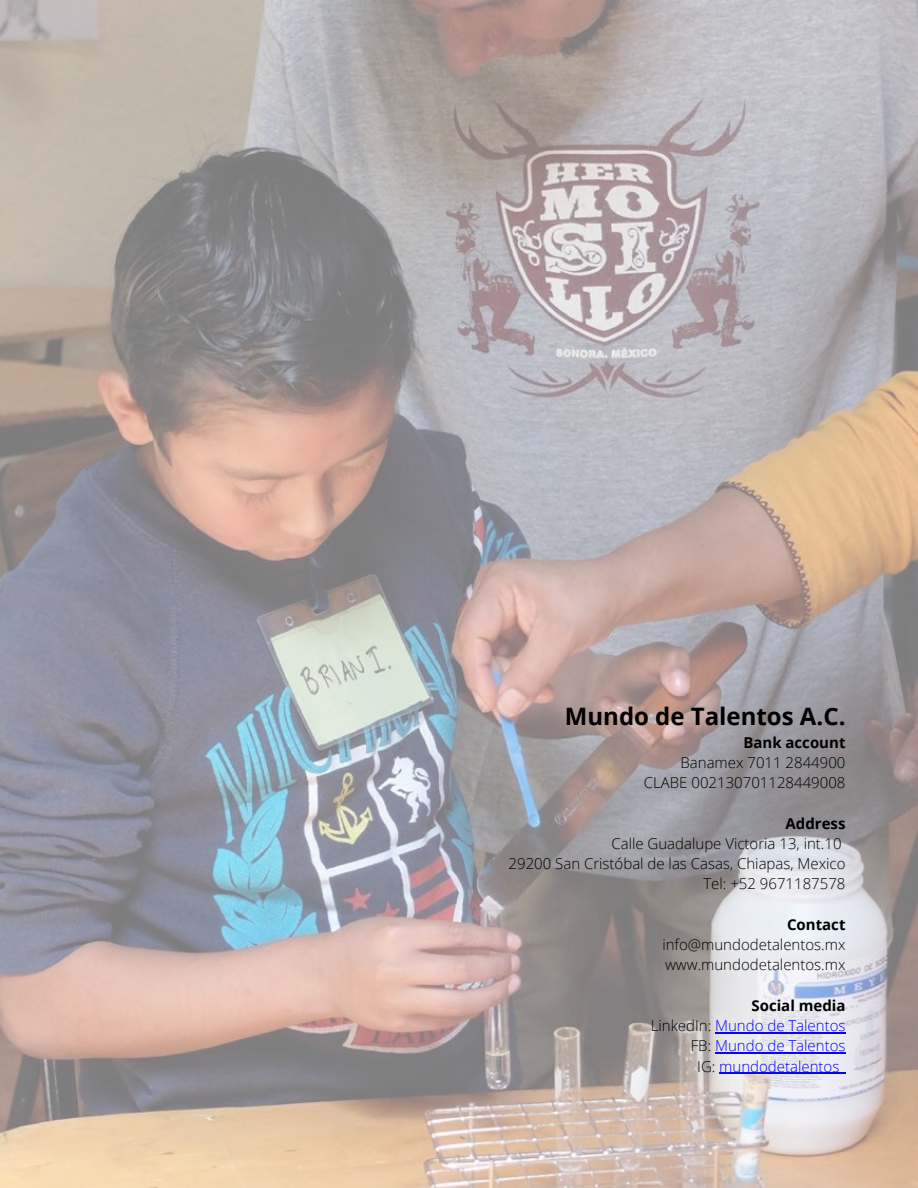
<style>
.page{position:relative;width:918px;height:1188px;background:#fff}
.page>*{position:absolute;margin:0;border:0;box-sizing:border-box;transform-origin:0 0}
.t1{font:700 24px "Open Sans";color:#000}
.t2{font:300 15px/20.2px "Open Sans";color:#000;text-align:right}
.t3{font:300 15px/20.2px "Open Sans";color:#0500ff;text-align:right}
.t4{font:700 15px "Open Sans";color:#000}
.s1{font-weight:700;color:#000}
.s2{color:#000}
</style>
<div class="page">
<img style="left:0;top:0;width:918px;height:1188px">
<hr style="left:715px;top:1032px;width:131px;height:1px;background:#0500ff">
<hr style="left:715px;top:1053px;width:131px;height:1px;background:#0500ff">
<hr style="left:719px;top:1073px;width:127px;height:1px;background:#0500ff">
<h1 class="t1" style="left:565px;top:700px;width:282px">Mundo de Talentos A.C.</h1>
<p class="t4" style="left:743px;top:732px;width:104px">Bank account</p>
<p class="t2" style="left:644px;top:752px;width:203px">Banamex 7011 2844900<br>CLABE 002130701128449008</p>
<p class="t4" style="left:786px;top:813px;width:61px">Address</p>
<p class="t2" style="left:509px;top:833px;width:338px">Calle Guadalupe Victoria 13, int.10<br>29200 San Cristóbal de las Casas, Chiapas, Mexico<br>Tel: +52 9671187578</p>
<p class="t4" style="left:787px;top:914px;width:60px">Contact</p>
<p class="t2" style="left:662px;top:934px;width:185px;text-align:left">info@mundodetalentos.mx www.mundodetalentos.mx</p>
<p class="t3" style="left:651px;top:995px;width:196px"><span class="s1">Social media<br></span><span class="s2">LinkedIn:</span> Mundo de Talentos<br><span class="s2">FB:</span> Mundo de Talentos<br><span class="s2">IG:</span> mundodetalentos_</p>
</div>
